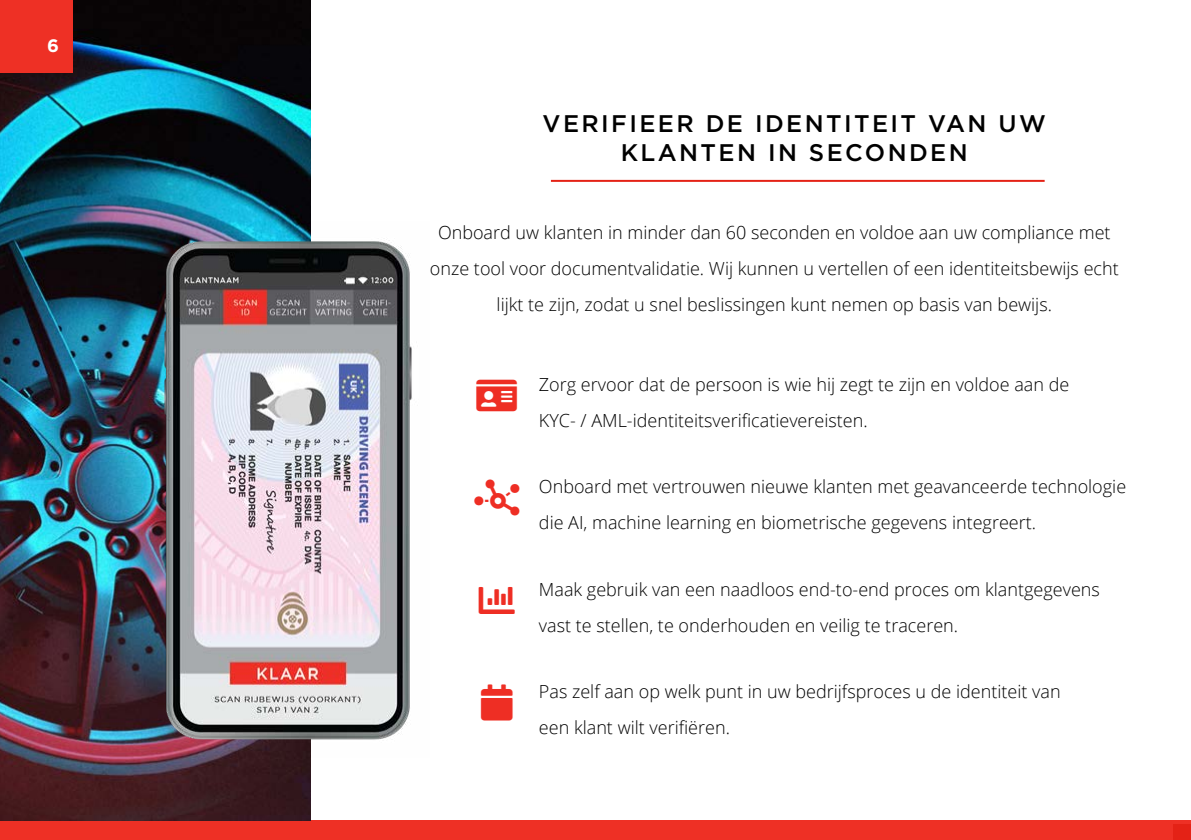
<style>
.page{position:relative;width:1191px;height:840px;background:#fff}
.page>*{position:absolute;margin:0;border:0;box-sizing:border-box;transform-origin:0 0}
.t1{font:36px "Font Awesome 5 Pro Solid";color:#ee2e24}
.t2{font:500 24px/28.8px "Gotham";letter-spacing:.1em;color:#000;text-align:center}
.t3{font:300 18px/36px "Open Sans";color:#000}
.t4{font:700 18px "Gotham";color:#fff}
</style>
<div class="page">
<div style="left:0;top:819px;width:1191px;height:20px;background:#ee3025"></div>
<img style="left:0;top:0;width:310px;height:820px">
<div style="left:0;top:0;width:72px;height:72px;background:#ee3025"></div>
<div style="left:1174px;top:824px;width:17px;height:15px;background:#e42216"></div>
<hr style="left:551px;top:180px;width:493px;height:2px;background:#e42216">
<img style="left:142px;top:222px;width:270px;height:534px">
<p class="t4" style="left:47px;top:35px;width:13px">6</p>
<h2 class="t2" style="left:542px;top:109px;width:504px">VERIFIEER DE IDENTITEIT VAN UW<br>KLANTEN IN SECONDEN</h2>
<p class="t3" style="left:430px;top:214px;width:690px;text-align:center">Onboard uw klanten in minder dan 60 seconden en voldoe aan uw compliance met onze tool voor documentvalidatie. Wij kunnen u vertellen of een identiteitsbewijs echt lijkt te zijn, zodat u snel beslissingen kunt nemen op basis van bewijs.</p>
<p class="t3" style="left:539px;top:366px;width:532px">Zorg ervoor dat de persoon is wie hij zegt te zijn en voldoe aan de<br>KYC- / AML-identiteitsverificatievereisten.</p>
<h1 class="t1" style="left:474px;top:479px;width:46px">▼■▼□</h1>
<h1 class="t1" style="left:481px;top:683px;width:33px">●■</h1>
<p class="t3" style="left:539px;top:468px;width:589px">Onboard met vertrouwen nieuwe klanten met geavanceerde technologie die AI, machine learning en biometrische gegevens integreert.</p>
<p class="t3" style="left:539px;top:570px;width:562px">Maak gebruik van een naadloos end-to-end proces om klantgegevens vast te stellen, te onderhouden en veilig te traceren.</p>
<p class="t3" style="left:539px;top:672px;width:523px">Pas zelf aan op welk punt in uw bedrijfsproces u de identiteit van een klant wilt verifiëren.</p>
</div>
